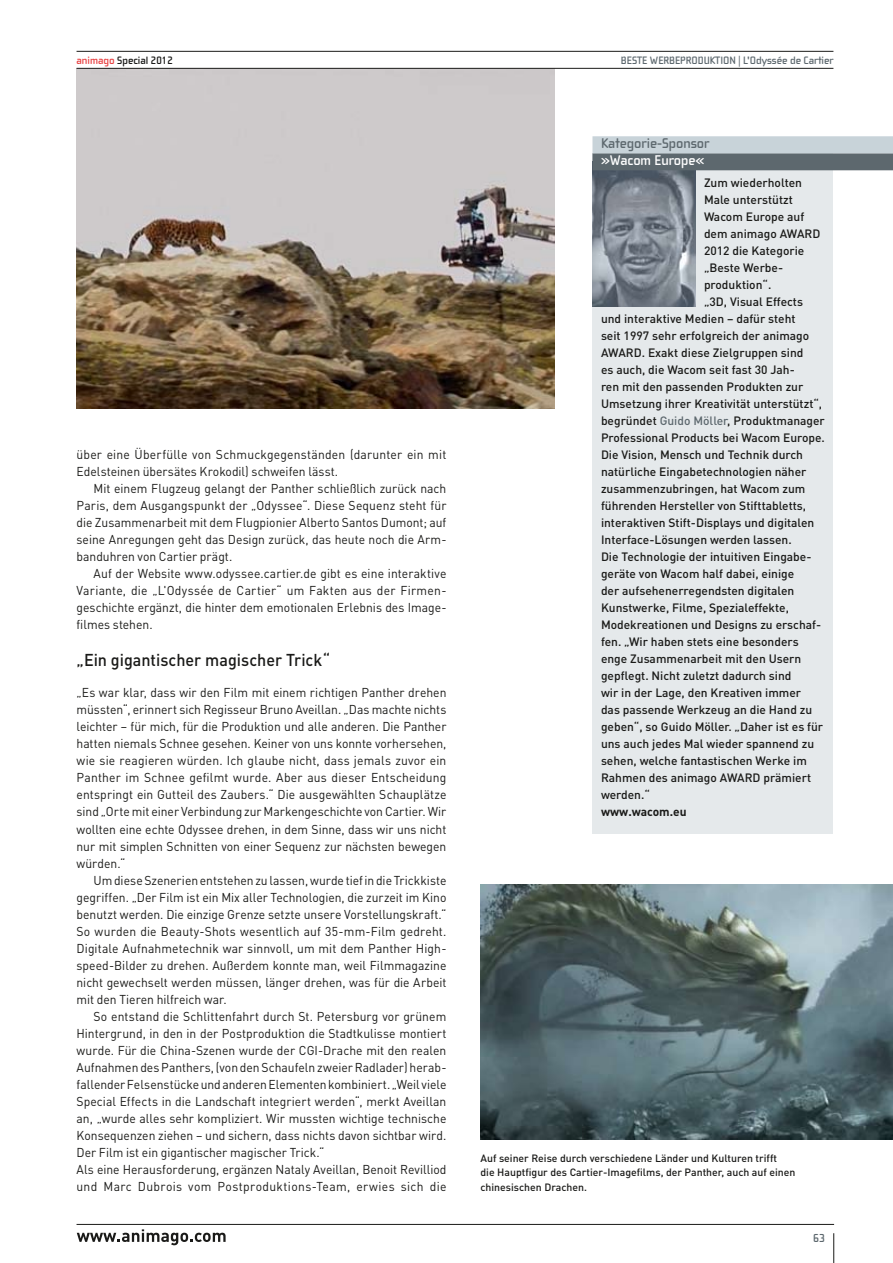
<style>
.page{position:relative;width:893px;height:1263px;background:#fff}
.page>*{position:absolute;margin:0;border:0;box-sizing:border-box;transform-origin:0 0}
.t1{font:500 16.95px "DIN";color:#1a1a18;scale:.95 1}
.t2{font:700 14.4px "Cholla Wide";color:#5d686e;scale:.95 1}
.t3{font:700 14.4px "Cholla Wide";color:#fff;scale:.95 1}
.t4{font:12.75px/17px "DIN";color:#1a1a18;scale:.95 1}
.t5{font:500 12px "DIN Pro";color:#1a1a18}
.t6{font:700 12px "DIN Pro";color:#1a1a18}
.t7{font:700 11.85px "Cholla Wide";color:#5d686e;scale:.95 1}
.t8{font:700 11.1px "Cholla Wide";color:#5d686e;scale:.95 1}
.t9{font:700 11.1px "Cholla Wide";color:#1a1a18;scale:.95 1}
.t10{font:500 10.5px/14.2px "DIN Pro";color:#1a1a18}
.s1{color:#e84142}
.s2{color:#5d686e}
</style>
<div class="page">
<img style="left:77px;top:69px;width:477px;height:339px">
<img style="left:480px;top:884px;width:413px;height:256px">
<div style="left:592px;top:153px;width:241px;height:680px;background:#e5e9eb"></div>
<img style="left:592px;top:170px;width:103px;height:136px">
<div style="left:592px;top:153px;width:301px;height:17px;background:#5d686e"></div>
<div style="left:592px;top:136px;width:301px;height:17px;background:#c8d3d9"></div>
<hr style="left:833px;top:1233px;width:1px;height:30px;background:#1a1a18">
<hr style="left:77px;top:1224px;width:757px;height:1px;background:#1a1a18">
<svg style="left:77px;top:1229px;width:149px;height:16px"></svg>
<hr style="left:77px;top:68px;width:756px;height:1px;background:#1a1a18">
<hr style="left:77px;top:51px;width:756px;height:1px;background:#1a1a18">
<p class="t9" style="left:77px;top:54px;width:103px"><span class="s1">animago</span> Special 2012</p>
<p class="t8" style="left:621px;top:54px;width:38px">Beste Werbepro</p>
<p class="t8" style="left:698px;top:54px;width:144px">duktion | L'Odyssée de Cartier</p>
<p class="t2" style="left:601px;top:136px;width:116px">Kategorie-Sponsor</p>
<p class="t4" style="left:77px;top:446px;width:391px">über eine Überfülle von Schmuckgegenständen (darunter ein mit<br>Edelsteinen übersätes Krokodil) schweifen lässt.</p>
<p class="t4" style="left:77px;top:480px;width:391px;text-align:justify;text-indent:17px">Mit einem Flugzeug gelangt der Panther schließlich zurück nach Paris, dem Ausgangspunkt der „Odyssee“. Diese Sequenz steht für die Zusammenarbeit mit dem Flugpionier Alberto Santos Dumont; auf seine Anregungen geht das Design zurück, das heute noch die Arm&shy;banduhren von Cartier prägt.</p>
<p class="t4" style="left:77px;top:565px;width:391px;text-indent:17px">Auf der Website www.odyssee.cartier.de gibt es eine interaktive Variante, die „L'Odyssée de Cartier“ um Fakten aus der Firmen&shy;geschichte ergänzt, die hinter dem emotionalen Erlebnis des Image&shy;filmes stehen.</p>
<h1 class="t1" style="left:77px;top:649px;width:269px">„Ein gigantischer magischer Trick“</h1>
<p class="t4" style="left:77px;top:684px;width:391px;text-align:justify">„Es war klar, dass wir den Film mit einem richtigen Panther drehen müssten“, erinnert sich Regisseur Bruno Aveillan. „Das machte nichts leichter – für mich, für die Produktion und alle anderen. Die Panther hatten niemals Schnee gesehen. Keiner von uns konnte vorhersehen, wie sie reagieren würden. Ich glaube nicht, dass jemals zuvor ein Panther im Schnee gefilmt wurde. Aber aus dieser Entscheidung entspringt ein Gutteil des Zaubers.“ Die ausgewählten Schauplätze sind „Orte mit einer Verbindung zur Markengeschichte von Cartier. Wir wollten eine echte Odyssee drehen, in dem Sinne, dass wir uns nicht nur mit simplen Schnitten von einer Sequenz zur nächsten bewegen würden.“</p>
<p class="t4" style="left:77px;top:871px;width:391px;text-align:justify;text-indent:17px">Um diese Szenerien entstehen zu lassen, wurde tief in die Trickkiste gegriffen. „Der Film ist ein Mix aller Technologien, die zurzeit im Kino benutzt werden. Die einzige Grenze setzte unsere Vorstellungskraft.“ So wurden die Beauty-Shots wesentlich auf 35-mm-Film gedreht.<br>Digitale Aufnahmetechnik war sinnvoll, um mit dem Panther High&shy;speed-Bilder zu drehen. Außerdem konnte man, weil Filmmagazine nicht gewechselt werden müssen, länger drehen, was für die Arbeit mit den Tieren hilfreich war.</p>
<p class="t4" style="left:77px;top:1007px;width:391px;text-indent:17px">So entstand die Schlittenfahrt durch St. Petersburg vor grünem Hintergrund, in den in der Postproduktion die Stadtkulisse montiert wurde. Für die China-Szenen wurde der CGI-Drache mit den realen Aufnahmen des Panthers, (von den Schaufeln zweier Radlader) herab&shy;fallender Felsenstücke und anderen Elementen kombiniert. „Weil viele Special Effects in die Landschaft integriert werden“, merkt Aveillan an, „wurde alles sehr kompliziert. Wir mussten wichtige technische Konsequenzen ziehen – und sichern, dass nichts davon sichtbar wird.<br>Der Film ist ein gigantischer magischer Trick.“<br>Als eine Herausforderung, ergänzen Nataly Aveillan, Benoit Revilliod und Marc Dubrois vom Postproduktions-Team, erwies sich die</p>
<p class="t3" style="left:601px;top:153px;width:110px">»Wacom Europe«</p>
<p class="t5" style="left:704px;top:175px;width:100px">Zum wiederholten</p>
<p class="t5" style="left:704px;top:192px;width:90px">Male unterstützt</p>
<p class="t5" style="left:704px;top:209px;width:102px">Wacom Europe auf</p>
<p class="t5" style="left:704px;top:226px;width:118px">dem animago AWARD</p>
<p class="t5" style="left:704px;top:243px;width:102px">2012 die Kategorie</p>
<p class="t5" style="left:704px;top:260px;width:79px">„Beste Werbe-</p>
<p class="t5" style="left:704px;top:277px;width:69px">produktion“.</p>
<p class="t5" style="left:704px;top:294px;width:101px">„3D, Visual Effects</p>
<p class="t5" style="left:601px;top:311px;width:196px">und interaktive Medien – dafür steht</p>
<p class="t5" style="left:601px;top:328px;width:210px">seit 1997 sehr erfolgreich der animago</p>
<p class="t5" style="left:601px;top:345px;width:204px">AWARD. Exakt diese Zielgruppen sind</p>
<p class="t5" style="left:601px;top:362px;width:195px">es auch, die Wacom seit fast 30 Jah-</p>
<p class="t5" style="left:601px;top:379px;width:204px">ren mit den passenden Produkten zur</p>
<p class="t5" style="left:601px;top:396px;width:223px">Umsetzung ihrer Kreativität unterstützt“,</p>
<p class="t5" style="left:601px;top:413px;width:225px">begründet <span class="s2">Guido Möller</span>, Produktmanager</p>
<p class="t5" style="left:601px;top:430px;width:225px">Professional Products bei Wacom Europe.</p>
<p class="t5" style="left:601px;top:447px;width:204px">Die Vision, Mensch und Technik durch</p>
<p class="t5" style="left:601px;top:464px;width:207px">natürliche Eingabetechnologien näher</p>
<p class="t5" style="left:601px;top:481px;width:206px">zusammenzubringen, hat Wacom zum</p>
<p class="t5" style="left:601px;top:498px;width:207px">führenden Hersteller von Stifttabletts,</p>
<p class="t5" style="left:601px;top:515px;width:215px">interaktiven Stift-Displays und digitalen</p>
<p class="t5" style="left:601px;top:532px;width:192px">Interface-Lösungen werden lassen.</p>
<p class="t5" style="left:601px;top:549px;width:210px">Die Technologie der intuitiven Eingabe-</p>
<p class="t5" style="left:601px;top:566px;width:195px">geräte von Wacom half dabei, einige</p>
<p class="t5" style="left:601px;top:583px;width:195px">der aufsehenerregendsten digitalen</p>
<p class="t5" style="left:601px;top:600px;width:189px">Kunstwerke, Filme, Spezialeffekte,</p>
<p class="t5" style="left:601px;top:617px;width:222px">Modekreationen und Designs zu erschaf-</p>
<p class="t5" style="left:601px;top:634px;width:199px">fen. „Wir haben stets eine besonders</p>
<p class="t5" style="left:601px;top:651px;width:202px">enge Zusammenarbeit mit den Usern</p>
<p class="t5" style="left:601px;top:668px;width:192px">gepflegt. Nicht zuletzt dadurch sind</p>
<p class="t5" style="left:601px;top:685px;width:202px">wir in der Lage, den Kreativen immer</p>
<p class="t5" style="left:601px;top:702px;width:213px">das passende Werkzeug an die Hand zu</p>
<p class="t5" style="left:601px;top:719px;width:224px">geben“, so Guido Möller. „Daher ist es für</p>
<p class="t5" style="left:601px;top:736px;width:215px">uns auch jedes Mal wieder spannend zu</p>
<p class="t5" style="left:601px;top:753px;width:207px">sehen, welche fantastischen Werke im</p>
<p class="t5" style="left:601px;top:770px;width:212px">Rahmen des animago AWARD prämiert</p>
<p class="t5" style="left:601px;top:787px;width:50px">werden.“</p>
<p class="t6" style="left:601px;top:804px;width:87px">www.wacom.eu</p>
<p class="t10" style="left:480px;top:1151px;width:316px">Auf seiner Reise durch verschiedene Länder und Kulturen trifft<br>die Hauptfigur des Cartier-Imagefilms, der Panther, auch auf einen chinesischen Drachen.</p>
<p class="t7" style="left:813px;top:1231px;width:14px">63</p>
</div>
